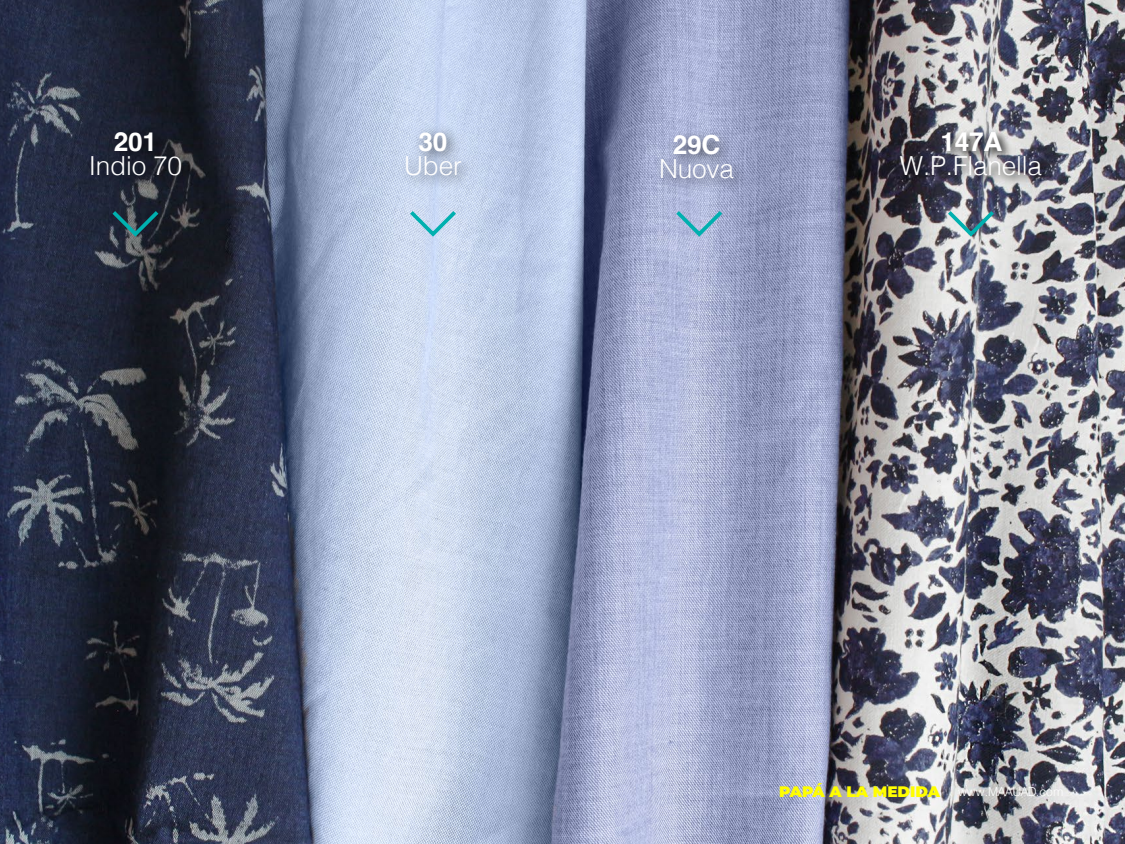
<style>
.page{position:relative;width:1125px;height:844px;background:#fff}
.page>*{position:absolute;margin:0;border:0;box-sizing:border-box;transform-origin:0 0}
.t1{font:300 26.25px "Helvetica";letter-spacing:-.01em;color:#fff}
.t2{font:700 26.25px "Helvetica";letter-spacing:-.01em;color:#fff}
.t3{font:300 12.3px "Helvetica";letter-spacing:-.065em;color:#fff}
.s1{font-family:"Montserrat";font-weight:900;font-size:15.23px;color:#fffe00}
</style>
<div class="page">
<img style="left:0;top:0;width:1125px;height:844px">
<img style="left:76px;top:116px;width:126px;height:88px">
<svg style="left:108px;top:207px;width:54px;height:32px;background:#26424c"></svg>
<svg style="left:406px;top:207px;width:54px;height:32px;background:#b2d5e9"></svg>
<img style="left:646px;top:119px;width:108px;height:89px">
<svg style="left:672px;top:207px;width:54px;height:32px;background:#99b7d5"></svg>
<svg style="left:944px;top:207px;width:54px;height:32px;background:#8aa2a9"></svg>
<img style="left:391px;top:116px;width:90px;height:88px">
<img style="left:892px;top:120px;width:165px;height:80px">
<p class="t2" style="left:114px;top:126px;width:45px">201</p>
<p class="t1" style="left:89px;top:143px;width:95px">Indio 70</p>
<p class="t2" style="left:419px;top:126px;width:30px">30</p>
<p class="t1" style="left:404px;top:143px;width:59px">Uber</p>
<p class="t2" style="left:673px;top:129px;width:49px">29C</p>
<p class="t1" style="left:659px;top:147px;width:77px">Nuova</p>
<p class="t2" style="left:940px;top:126px;width:64px">147A</p>
<p class="t1" style="left:900px;top:143px;width:144px">W.P.Flanella</p>
<p class="t3" style="left:779px;top:781px;width:286px"><span class="s1">PAPÁ A LA MEDIDA</span> www.MAAUAD.com</p>
</div>
